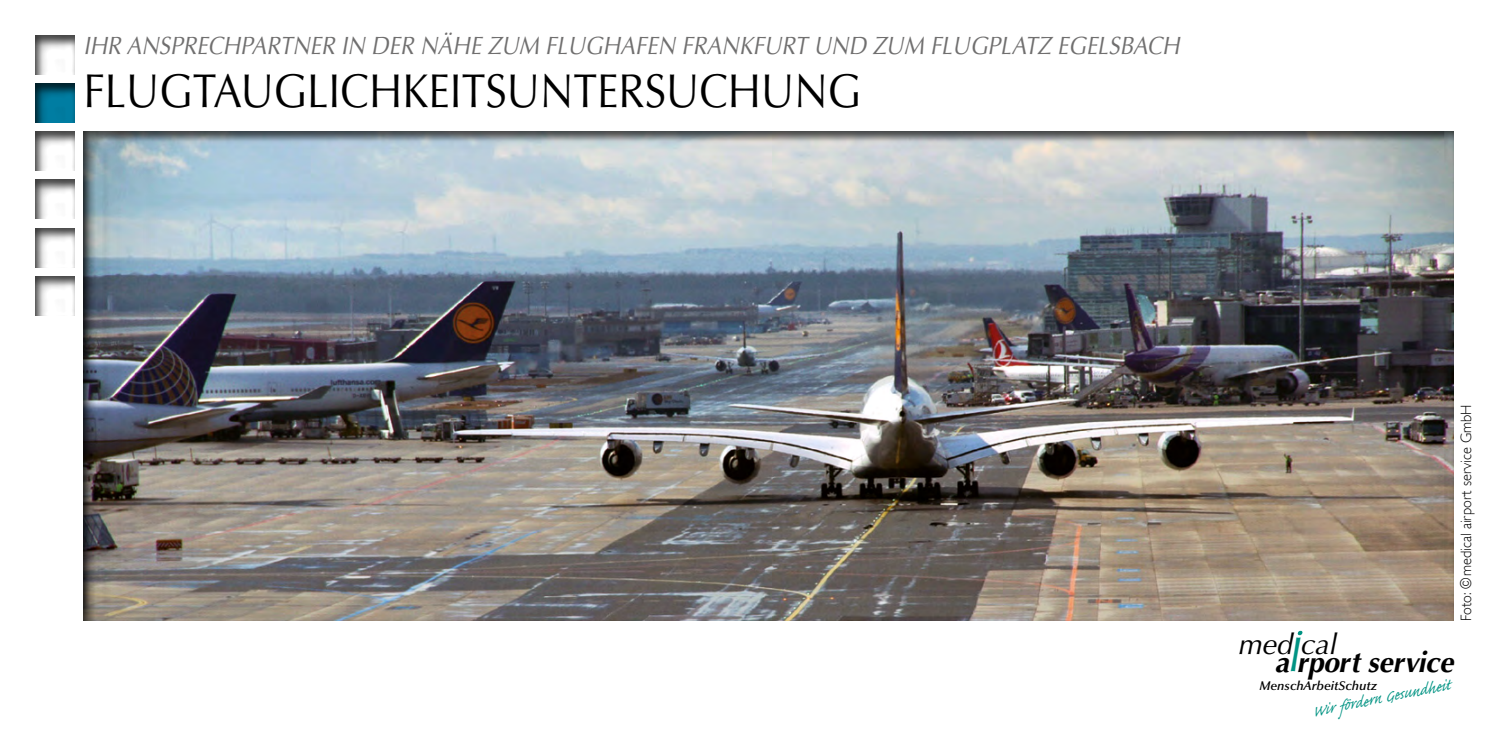
<style>
.page{position:relative;width:1489px;height:745px;background:#fff}
.page>*{position:absolute;margin:0;border:0;box-sizing:border-box;transform-origin:0 0}
.t1{font:italic 48.75px "Optima";color:#009383;scale:.86 1}
.t2{font:47.5px "Optima";color:#000;scale:.9 1}
.t3{font:italic 700 28.75px "Optima";letter-spacing:-.015em;color:#000}
.t4{font:italic 28.75px "Optima";color:#000}
.t5{font:italic 25px "Optima";color:#706f6f;scale:.9 1}
.t6{font:italic 19.75px "Caflisch Script Pro";color:#009383;scale:.94 1}
.t7{font:300 15px "Gill Sans";color:#000;scale:.95 1}
.t8{font:italic 600 12.75px "Optima";color:#000}
</style>
<div class="page">
<div style="left:13px;top:16px;width:85px;height:60px;background:#000;opacity:.75"></div>
<div style="left:13px;top:64px;width:85px;height:60px;background:#000;opacity:.75"></div>
<div style="left:13px;top:112px;width:85px;height:60px;background:#000;opacity:.75"></div>
<div style="left:13px;top:160px;width:85px;height:60px;background:#000;opacity:.75"></div>
<div style="left:13px;top:208px;width:85px;height:60px;background:#000;opacity:.75"></div>
<div style="left:13px;top:256px;width:85px;height:60px;background:#000;opacity:.75"></div>
<div style="left:61px;top:112px;width:1412px;height:510px;background:#000;opacity:.75"></div>
<svg style="left:1297px;top:630px;width:5px;height:5px"></svg>
<p class="t5" style="left:83px;top:31px;width:1219px">IHR ANSPRECHPARTNER IN DER NÄHE ZUM FLUGHAFEN FRANKFURT UND ZUM FLUGPLATZ EGELSBACH</p>
<p class="t2" style="left:83px;top:63px;width:865px">FLUGTAUGLICHKEITSUNTERSUCHUNG</p>
<p class="t7" style="left:1457px;top:620px;width:229px;rotate:-90deg">Foto: © medical airport service GmbH</p>
<p class="t4" style="left:1237px;top:626px;width:100px">med cal</p>
<p class="t1" style="left:1287px;top:626px;width:15px">I</p>
<p class="t3" style="left:1274px;top:644px;width:180px">a rport service</p>
<p class="t6" style="left:1309px;top:701px;width:151px;rotate:-11deg">Wir fördern Gesundheit</p>
<p class="t8" style="left:1259px;top:677px;width:119px">MenschArbeitSchutz</p>
</div>
